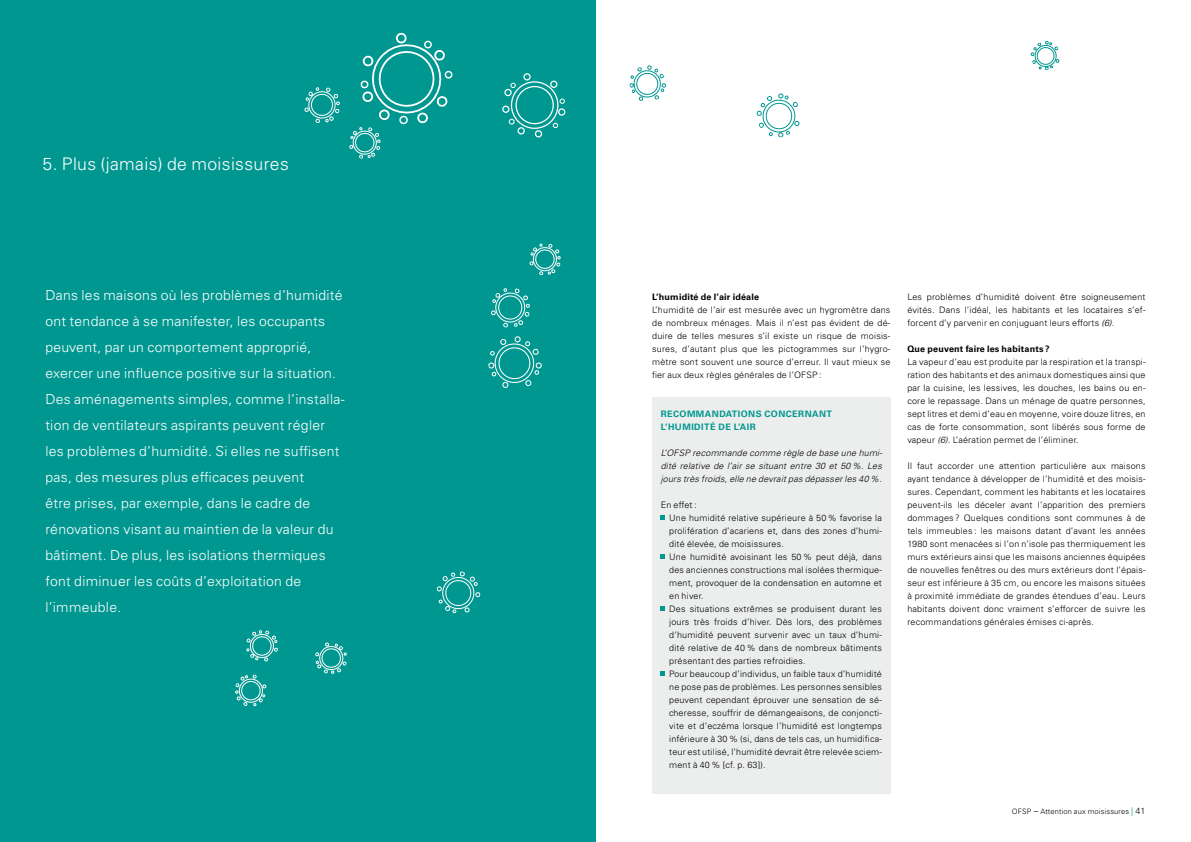
<style>
.page{position:relative;width:1191px;height:842px;background:#fff}
.page>*{position:absolute;margin:0;border:0;box-sizing:border-box;transform-origin:0 0}
._01_Kapiteltitel{font:300 17.4px "Univers LT Std";letter-spacing:.02em;color:#fff}
._02_Lead{font:300 13.9px/26px "Univers LT Std";letter-spacing:.02em;color:#fff}
._04_Text{font:300 8.9px/13px "Univers LT Std";letter-spacing:.02em;color:#000;text-align:justify}
._08_Aufzaehlung{font:300 8.9px/13px "Univers LT Std";letter-spacing:.02em;color:#000;text-align:justify}
._04_Text-2{font:italic 300 8.9px/13px "Univers LT Std";letter-spacing:.02em;color:#000;text-align:justify}
._03_Untertitel{font:700 8.9px "Univers LT Std";letter-spacing:.02em;color:#000}
._12_Empfehlung{font:700 8.9px/13px "Univers LT Std";letter-spacing:.05em;color:#009790}
.t1{font:300 7.4px "Univers LT Std";letter-spacing:.02em;color:#000}
.s1{font-style:italic}
.s2{font-size:8.9px}
.s3{font-size:8.9px;color:#009790}
</style>
<div class="page">
<div style="left:652px;top:398px;width:238px;height:396px;background:#eceded"></div>
<div style="left:0;top:0;width:595px;height:842px;background:#009790"></div>
<svg style="left:660px;top:516px;width:5px;height:4px"></svg>
<svg style="left:660px;top:555px;width:5px;height:4px"></svg>
<svg style="left:660px;top:607px;width:5px;height:4px"></svg>
<svg style="left:660px;top:672px;width:5px;height:4px"></svg>
<svg style="left:304px;top:88px;width:36px;height:35px"></svg>
<svg style="left:629px;top:65px;width:37px;height:36px"></svg>
<svg style="left:502px;top:73px;width:63px;height:64px"></svg>
<svg style="left:491px;top:288px;width:39px;height:40px"></svg>
<svg style="left:488px;top:336px;width:54px;height:52px"></svg>
<svg style="left:529px;top:244px;width:32px;height:32px"></svg>
<svg style="left:349px;top:32px;width:104px;height:127px"></svg>
<svg style="left:437px;top:571px;width:44px;height:43px"></svg>
<svg style="left:235px;top:674px;width:32px;height:32px"></svg>
<svg style="left:315px;top:642px;width:31px;height:32px"></svg>
<svg style="left:247px;top:630px;width:31px;height:32px"></svg>
<svg style="left:756px;top:93px;width:44px;height:45px"></svg>
<svg style="left:1030px;top:41px;width:29px;height:29px"></svg>
<p class="_01_Kapiteltitel" style="left:43px;top:153px;width:248px">5. Plus (jamais) de moisissures</p>
<p class="_02_Lead" style="left:45px;top:282px;width:301px">Dans les maisons où les problèmes d’humidité ont tendance à se manifester, les occupants peuvent, par un comportement approprié, exercer une influence positive sur la situation.<br>Des aménagements simples, comme l’installa&shy;tion de ventilateurs aspirants peuvent régler les problèmes d’humidité. Si elles ne suffisent pas, des mesures plus efficaces peuvent<br>être prises, par exemple, dans le cadre de rénovations visant au maintien de la valeur du bâtiment. De plus, les isolations thermiques font diminuer les coûts d’exploitation de l’immeuble.</p>
<p class="_03_Untertitel" style="left:652px;top:291px;width:108px">L’humidité de l’air idéale</p>
<p class="_04_Text" style="left:652px;top:303px;width:240px">L’humidité de l’air est mesurée avec un hygromètre dans de nombreux ménages. Mais il n’est pas évident de dé&shy;duire de telles mesures s’il existe un risque de moisis&shy;sures, d’autant plus que les pictogrammes sur l’hygro&shy;mètre sont souvent une source d’erreur. Il vaut mieux se fier aux deux règles générales de l’OFSP :</p>
<p class="_12_Empfehlung" style="left:660px;top:407px;width:173px">RECOMMANDATIONS CONCERNANT<br>L’HUMIDITÉ DE L’AIR</p>
<p class="_04_Text-2" style="left:660px;top:446px;width:223px">L’OFSP recommande comme règle de base une humi&shy;dité relative de l’air se situant entre 30 et 50%. Les jours très froids, elle ne devrait pas dépasser les 40%.</p>
<p class="_04_Text" style="left:660px;top:498px;width:37px">En effet:</p>
<p class="_04_Text" style="left:669px;top:511px;width:214px">Une humidité relative supérieure à 50% favorise la prolifération d’acariens et, dans des zones d’humi&shy;dité élevée, de moisissures.</p>
<p class="_04_Text" style="left:669px;top:550px;width:214px">Une humidité avoisinant les 50% peut déjà, dans des anciennes constructions mal isolées thermique&shy;ment, provoquer de la condensation en automne et en hiver.</p>
<p class="_04_Text" style="left:669px;top:602px;width:214px">Des situations extrêmes se produisent durant les jours très froids d’hiver. Dès lors, des problèmes d’humidité peuvent survenir avec un taux d’humi&shy;dité relative de 40% dans de nombreux bâtiments présentant des parties refroidies.</p>
<p class="_08_Aufzaehlung" style="left:669px;top:667px;width:214px">Pour beaucoup d’individus, un faible taux d’humidité ne pose pas de problèmes. Les personnes sensibles peuvent cependant éprouver une sensation de sé&shy;cheresse, souffrir de démangeaisons, de conjoncti&shy;vite et d’eczéma lorsque l’humidité est longtemps inférieure à 30% (si, dans de tels cas, un humidifica&shy;teur est utilisé, l’humidité devrait être relevée sciem&shy;ment à 40% [cf. p. 63]).</p>
<p class="_04_Text" style="left:907px;top:290px;width:240px">Les problèmes d’humidité doivent être soigneusement évités. Dans l’idéal, les habitants et les locataires s’ef&shy;forcent d’y parvenir en conjuguant leurs efforts <span class="s1">(6).</span></p>
<p class="_03_Untertitel" style="left:907px;top:343px;width:144px">Que peuvent faire les habitants ?</p>
<p class="_04_Text" style="left:907px;top:355px;width:240px">La vapeur d’eau est produite par la respiration et la transpi&shy;ration des habitants et des animaux domestiques ainsi que par la cuisine, les lessives, les douches, les bains ou en&shy;core le repassage. Dans un ménage de quatre personnes, sept litres et demi d’eau en moyenne, voire douze litres, en cas de forte consommation, sont libérés sous forme de vapeur <span class="s1">(6).</span> L’aération permet de l’éliminer.</p>
<p class="_04_Text" style="left:907px;top:459px;width:240px">Il faut accorder une attention particulière aux maisons ayant tendance à développer de l’humidité et des moisis&shy;sures. Cependant, comment les habitants et les locataires peuvent-ils les déceler avant l’apparition des premiers dommages ? Quelques conditions sont communes à de tels immeubles : les maisons datant d’avant les années 1980 sont menacées si l’on n’isole pas thermiquement les murs extérieurs ainsi que les maisons anciennes équipées de nouvelles fenêtres ou des murs extérieurs dont l’épais&shy;seur est inférieure à 35 cm, ou encore les maisons situées à proximité immédiate de grandes étendues d’eau. Leurs habitants doivent donc vraiment s’efforcer de suivre les recommandations générales émises ci-après.</p>
<p class="t1" style="left:1011px;top:807px;width:135px">OFSP <span class="s2">–</span> Attention aux moisissures <span class="s3">|</span> <span class="s2">41</span></p>
</div>
